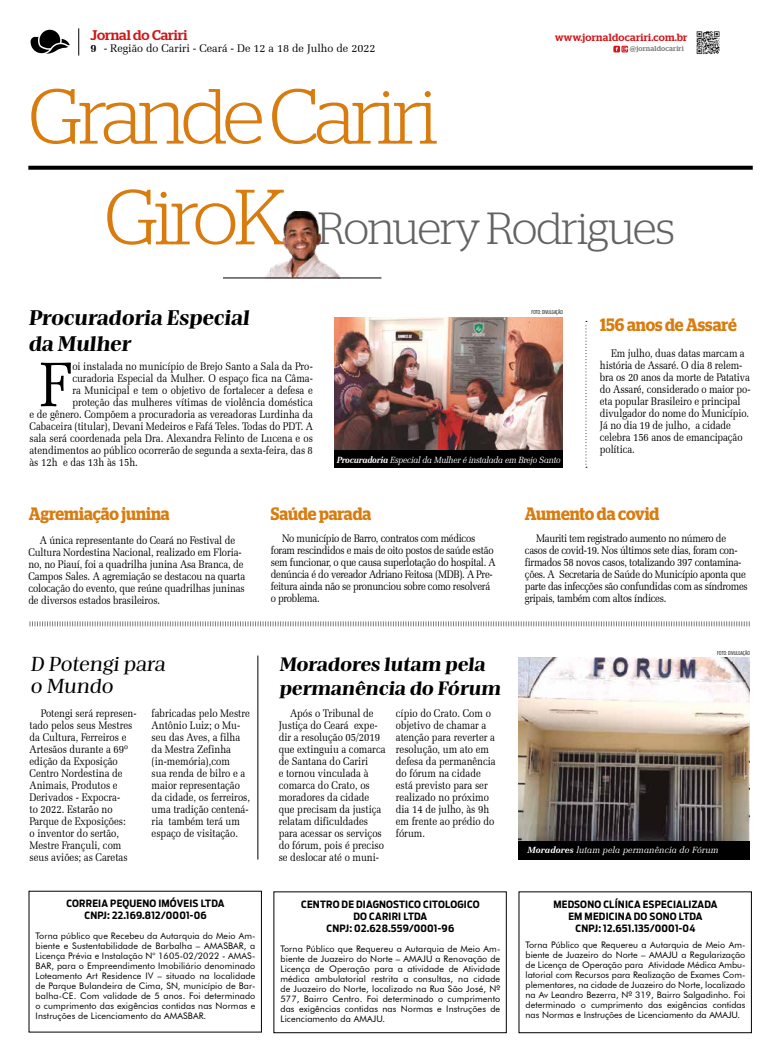
<style>
.page{position:relative;width:780px;height:1063px;background:#fff}
.page>*{position:absolute;margin:0;border:0;box-sizing:border-box;transform-origin:0 0}
.t1{font:300 78px "Stag";letter-spacing:-.05em;color:#d97c0f}
.t2{font:63.4px "Zapf Elliptical 711 BT";color:#000;scale:.88 1}
.t3{font:300 45px "Stag";letter-spacing:-.025em;color:#646363}
.t4{font:800 19.7px "Bridge Head";color:#000;scale:1.2 1}
.t5{font:500 18.9px/22px "Bridge Head";color:#000;scale:1.22 1}
.t6{font:800 18px/24px "Bridge Head";color:#000;scale:1.22 1}
.t7{font:600 17.9px "Stag";color:#d97c0f;scale:.89 1}
.t8{font:500 14px "Stag";color:#cd1719}
.t9{font:11px/12px "Zapf Elliptical 711 BT";color:#000;scale:.88 1}
.t10{font:11px/12px "Zapf Elliptical 711 BT";letter-spacing:-.03em;color:#000;scale:.88 1}
.t11{font:11px "Zapf Elliptical 711 BT";color:#000}
.t12{font:500 10.4px "Stag";letter-spacing:.025em;color:#d21418}
.t13{font:700 10px/12px "Antenna Cond";letter-spacing:.02em;color:#000;text-align:center}
.t14{font:9px/10px "Futura BT";letter-spacing:.01em;color:#000;text-align:justify}
.t15{font:italic 9px "Zapf Elliptical 711 BT";letter-spacing:-.025em;color:#fff;scale:.96 1}
.t16{font:italic 9px "Zapf Elliptical 711 BT";letter-spacing:.01em;color:#fff}
.t17{font:500 7.2px "Stag";letter-spacing:.025em;color:#7c7b7b}
.t18{font:300 5.3px "Antenna Extra Cond";letter-spacing:.01em;color:#000}
.s1{font-weight:700}
.s2{font-size:78px;color:#d97c0f}
</style>
<div class="page">
<svg style="left:31px;top:30px;width:39px;height:24px"></svg>
<svg style="left:79px;top:28px;width:1px;height:28px"></svg>
<img style="left:696px;top:31px;width:24px;height:23px">
<div style="left:613px;top:46px;width:7px;height:6px;background:#d21418"></div>
<svg style="left:621px;top:46px;width:7px;height:6px"></svg>
<svg style="left:615px;top:47px;width:12px;height:4px"></svg>
<img style="left:244px;top:211px;width:98px;height:67px">
<svg style="left:585px;top:321px;width:2px;height:147px"></svg>
<img style="left:334px;top:318px;width:229px;height:132px">
<div style="left:335px;top:450px;width:228px;height:18px;background:#000"></div>
<svg style="left:28px;top:166px;width:724px;height:4px;background:#111"></svg>
<hr style="left:223px;top:278px;width:158px;height:1px;background:#000">
<svg style="left:29px;top:621px;width:721px;height:6px"></svg>
<hr style="left:258px;top:656px;width:1px;height:204px;background:#000">
<img style="left:518px;top:658px;width:231px;height:183px">
<div style="left:518px;top:841px;width:231px;height:19px;background:#000"></div>
<div style="left:273px;top:891px;width:233px;height:142px;border:1px solid #000"></div>
<div style="left:518px;top:891px;width:233px;height:142px;border:1px solid #000"></div>
<p class="t8" style="left:91px;top:27px;width:98px">Jornal do Cariri</p>
<p class="t11" style="left:91px;top:42px;width:286px"><span class="s1">9</span> - Região do Cariri - Ceará - De 12 a 18 de Julho de 2022</p>
<h1 class="t1" style="left:28px;top:72px;width:411px">Grande Cariri</h1>
<p class="t12" style="left:555px;top:31px;width:134px">www.jornaldocariri.com.br</p>
<p class="t17" style="left:630px;top:45px;width:55px">@jornaldocariri</p>
<h3 class="t3" style="left:104px;top:203px;width:572px"><span class="s2">GiroK</span> Ronuery Rodrigues</h3>
<p class="t18" style="left:531px;top:309px;width:33px">FOTO: DIVULGAÇÃO</p>
<h3 class="t4" style="left:28px;top:305px;width:188px">Procuradoria Especial</h3>
<h3 class="t7" style="left:600px;top:314px;width:155px">156 anos de Assaré</h3>
<h3 class="t4" style="left:28px;top:331px;width:89px">da Mulher</h3>
<p class="t9" style="left:600px;top:347px;width:173px;text-indent:11px">Em julho, duas datas marcam a história de Assaré. O dia 8 relem&shy;bra os 20 anos da morte de Patativa do Assaré, considerado o maior po&shy;eta popular Brasileiro e principal divulgador do nome do Município.<br>Já no dia 19 de julho, a cidade celebra 156 anos de emancipação política.</p>
<h2 class="t2" style="left:40px;top:347px;width:38px">F</h2>
<p class="t9" style="left:72px;top:360px;width:275px">oi instalada no município de Brejo Santo a Sala da Pro-</p>
<p class="t9" style="left:72px;top:372px;width:275px">curadoria Especial da Mulher. O espaço fica na Câma-</p>
<p class="t9" style="left:72px;top:384px;width:275px">ra Municipal e tem o objetivo de fortalecer a defesa e</p>
<p class="t9" style="left:72px;top:396px;width:275px">proteção das mulheres vítimas de violência doméstica</p>
<p class="t9" style="left:30px;top:408px;width:323px">e de gênero. Compõem a procuradoria as vereadoras Lurdinha da</p>
<p class="t9" style="left:30px;top:420px;width:323px">Cabaceira (titular), Devani Medeiros e Fafá Teles. Todas do PDT. A</p>
<p class="t9" style="left:30px;top:432px;width:323px">sala será coordenada pela Dra. Alexandra Felinto de Lucena e os</p>
<p class="t9" style="left:30px;top:444px;width:323px">atendimentos ao público ocorrerão de segunda a sexta-feira, das 8</p>
<p class="t9" style="left:30px;top:456px;width:125px">às 12h e das 13h às 15h.</p>
<p class="t15" style="left:336px;top:454px;width:235px"><span class="s1">Procuradoria</span> Especial da Mulher é instalada em Brejo Santo</p>
<h3 class="t7" style="left:29px;top:503px;width:160px">Agremiação junina</h3>
<h3 class="t7" style="left:271px;top:503px;width:115px">Saúde parada</h3>
<h3 class="t7" style="left:525px;top:503px;width:152px">Aumento da covid</h3>
<p class="t9" style="left:28px;top:534px;width:248px;text-indent:11px">A única representante do Ceará no Festival de Cultura Nordestina Nacional, realizado em Floria&shy;no, no Piauí, foi a quadrilha junina Asa Branca, de Campos Sales. A agremiação se destacou na quarta colocação do evento, que reúne quadrilhas juninas de diversos estados brasileiros.</p>
<p class="t10" style="left:271px;top:532px;width:257px;text-indent:11px">No município de Barro, contratos com médicos foram rescindidos e mais de oito postos de saúde estão sem funcionar, o que causa superlotação do hospital. A denúncia é do vereador Adriano Feitosa (MDB). A Pre&shy;feitura ainda não se pronunciou sobre como resolverá o problema.</p>
<p class="t10" style="left:525px;top:532px;width:255px;text-indent:11px">Mauriti tem registrado aumento no número de casos de covid-19. Nos últimos sete dias, foram con&shy;firmados 58 novos casos, totalizando 397 contamina&shy;ções. A Secretaria de Saúde do Município aponta que parte das infecções são confundidas com as síndromes gripais, também com altos índices.</p>
<h3 class="t5" style="left:30px;top:653px;width:114px">D Potengi para o Mundo</h3>
<h3 class="t6" style="left:279px;top:652px;width:185px">Moradores lutam pela permanência do Fórum</h3>
<p class="t9" style="left:30px;top:707px;width:123px;text-indent:11px">Potengi será represen&shy;tado pelos seus Mestres da Cultura, Ferreiros e<br>Artesãos durante a 69º edição da Exposição<br>Centro Nordestina de<br>Animais, Produtos e<br>Derivados - Expocra-<br>to 2022. Estarão no<br>Parque de Exposições:<br>o inventor do sertão,<br>Mestre Françuli, com seus aviões; as Caretas</p>
<p class="t9" style="left:279px;top:707px;width:123px;text-indent:11px">Após o Tribunal de<br>Justiça do Ceará expe&shy;dir a resolução 05/2019 que extinguiu a comarca de Santana do Cariri<br>e tornou vinculada à comarca do Crato, os moradores da cidade que precisam da justiça relatam dificuldades para acessar os serviços do fórum, pois é preciso se deslocar até o muni-</p>
<p class="t9" style="left:152px;top:707px;width:113px">fabricadas pelo Mestre<br>Antônio Luiz; o Mu&shy;seu das Aves, a filha da Mestra Zefinha (in-memória),com<br>sua renda de bilro e a maior representação da cidade, os ferreiros, uma tradição centená&shy;ria também terá um espaço de visitação.</p>
<p class="t9" style="left:396px;top:707px;width:115px">cípio do Crato. Com o objetivo de chamar a atenção para reverter a resolução, um ato em defesa da permanência do fórum na cidade está previsto para ser realizado no próximo dia 14 de julho, às 9h em frente ao prédio do fórum.</p>
<p class="t13" style="left:66px;top:898px;width:160px">CORREIA PEQUENO IMÓVEIS LTDA<br>CNPJ: 22.169.812/0001-06</p>
<p class="t14" style="left:36px;top:931px;width:221px">Torna público que Recebeu da Autarquia do Meio Am&shy;biente e Sustentabilidade de Barbalha – AMASBAR, a Licença Prévia e Instalação N° 1605-02/2022 - AMAS-BAR, para o Empreendimento Imobiliário denominado Loteamento Art Residence IV – situado na localidade de Parque Bulandeira de Cima, SN, município de Bar&shy;balha-CE. Com validade de 5 anos. Foi determinado o cumprimento das exigências contidas nas Normas e Instruções de Licenciamento da AMASBAR.</p>
<p class="t13" style="left:301px;top:898px;width:180px">CENTRO DE DIAGNOSTICO CITOLOGICO<br>DO CARIRI LTDA<br>CNPJ: 02.628.559/0001-96</p>
<p class="t14" style="left:280px;top:944px;width:221px">Torna Público que Requereu a Autarquia de Meio Am&shy;biente de Juazeiro do Norte – AMAJU a Renovação de Licença de Operação para a atividade de Atividade médica ambulatorial restrita a consultas, na cidade de Juazeiro do Norte, localizado na Rua São José, Nº 577, Bairro Centro. Foi determinado o cumprimento das exigências contidas nas Normas e Instruções de Licenciamento da AMAJU.</p>
<p class="t18" style="left:717px;top:650px;width:34px">FOTO: DIVULGAÇÃO</p>
<p class="t16" style="left:527px;top:845px;width:193px"><span class="s1">Moradores</span> lutam pela permanência do Fórum</p>
<p class="t13" style="left:553px;top:898px;width:166px">MEDSONO CLÍNICA ESPECIALIZADA<br>EM MEDICINA DO SONO LTDA<br>CNPJ: 12.651.135/0001-04</p>
<p class="t14" style="left:525px;top:940px;width:221px">Torna Público que Requereu a Autarquia de Meio Am&shy;biente de Juazeiro do Norte – AMAJU a Regularização de Licença de Operação para Atividade Médica Ambu&shy;latorial com Recursos para Realização de Exames Com&shy;plementares, na cidade de Juazeiro do Norte, localizado na Av Leandro Bezerra, Nº 319, Bairro Salgadinho. Foi determinado o cumprimento das exigências contidas nas Normas e Instruções de Licenciamento da AMAJU.</p>
</div>
